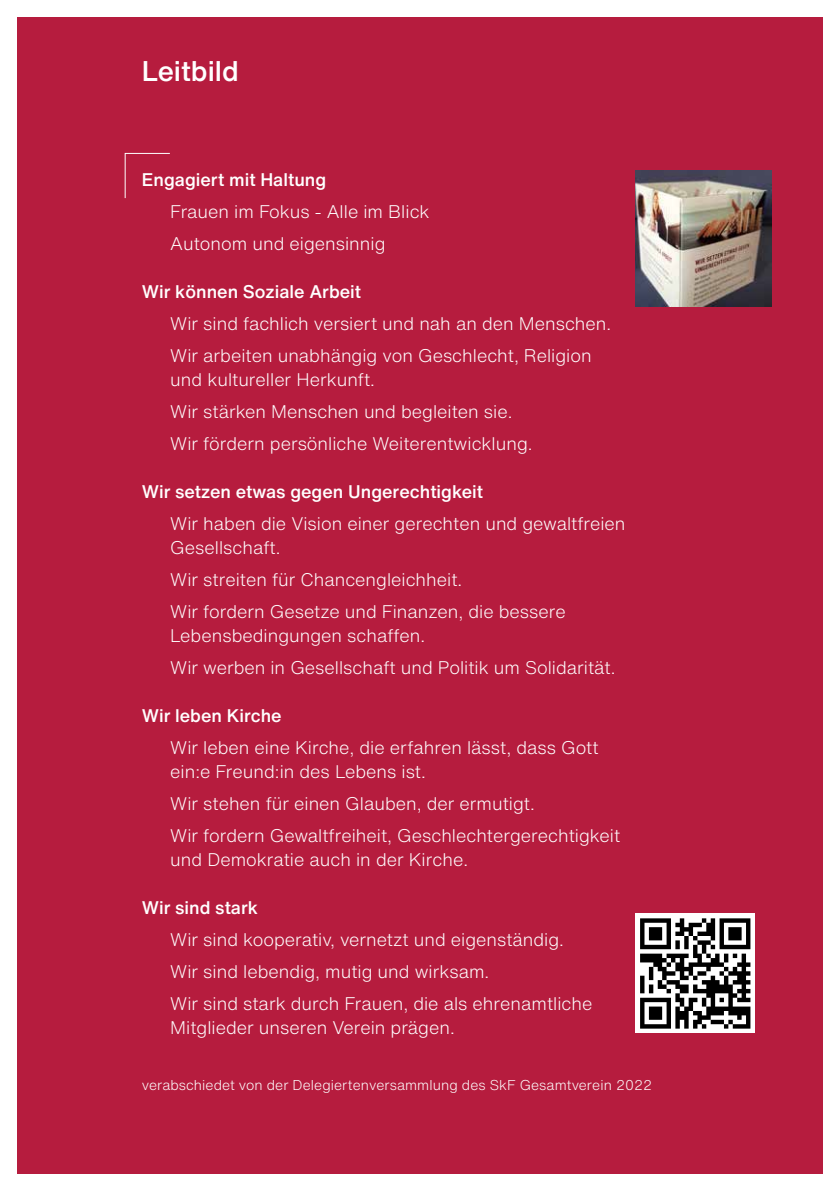
<style>
.page{position:relative;width:840px;height:1191px;background:#fff}
.page>*{position:absolute;margin:0;border:0;box-sizing:border-box;transform-origin:0 0}
.t1{font:500 28px "Helvetica Now Text";color:#fff}
.t2{font:300 18px/32px "Helvetica Now Text";color:#fff}
.t3{font:500 18px "Helvetica Now Text";color:#fff}
.t4{font:300 14px "Helvetica Now Text";letter-spacing:.005em;color:#fff}
</style>
<div class="page">
<div style="left:17px;top:17px;width:805px;height:1157px;background:#b61c3e"></div>
<svg style="left:124px;top:153px;width:46px;height:46px"></svg>
<img style="left:635px;top:170px;width:136px;height:136px">
<div style="left:635px;top:914px;width:119px;height:119px;background:#fff"></div>
<svg style="left:640px;top:918px;width:110px;height:110px"></svg>
<h1 class="t1" style="left:142px;top:50px;width:98px">Leitbild</h1>
<p class="t3" style="left:142px;top:166px;width:186px">Engagiert mit Haltung</p>
<p class="t2" style="left:170px;top:195px;width:261px">Frauen im Fokus - Alle im Blick<br>Autonom und eigensinnig</p>
<p class="t3" style="left:142px;top:278px;width:221px">Wir können Soziale Arbeit</p>
<p class="t2" style="left:170px;top:307px;width:442px">Wir sind fachlich versiert und nah an den Menschen.<br>Wir arbeiten unabhängig von Geschlecht, Religion</p>
<p class="t2" style="left:170px;top:363px;width:363px">und kultureller Herkunft.<br>Wir stärken Menschen und begleiten sie.<br>Wir fördern persönliche Weiterentwicklung.</p>
<p class="t3" style="left:142px;top:478px;width:342px">Wir setzen etwas gegen Ungerechtigkeit</p>
<p class="t2" style="left:170px;top:511px;width:456px;line-height:24px">Wir haben die Vision einer gerechten und gewaltfreien<br>Gesellschaft.</p>
<p class="t2" style="left:170px;top:563px;width:397px">Wir streiten für Chancengleichheit.<br>Wir fordern Gesetze und Finanzen, die bessere</p>
<p class="t2" style="left:170px;top:619px;width:446px">Lebensbedingungen schaffen.<br>Wir werben in Gesellschaft und Politik um Solidarität.</p>
<p class="t3" style="left:142px;top:702px;width:141px">Wir leben Kirche</p>
<p class="t2" style="left:170px;top:735px;width:429px;line-height:24px">Wir leben eine Kirche, die erfahren lässt, dass Gott ein:e Freund:in des Lebens ist.</p>
<p class="t2" style="left:170px;top:787px;width:451px">Wir stehen für einen Glauben, der ermutigt.<br>Wir fordern Gewaltfreiheit, Geschlechtergerechtigkeit</p>
<p class="t2" style="left:170px;top:843px;width:299px">und Demokratie auch in der Kirche.</p>
<p class="t3" style="left:142px;top:894px;width:118px">Wir sind stark</p>
<p class="t2" style="left:170px;top:923px;width:423px">Wir sind kooperativ, vernetzt und eigenständig.<br>Wir sind lebendig, mutig und wirksam.<br>Wir sind stark durch Frauen, die als ehrenamtliche</p>
<p class="t2" style="left:170px;top:1011px;width:286px">Mitglieder unseren Verein prägen.</p>
<p class="t4" style="left:142px;top:1074px;width:511px">verabschiedet von der Delegiertenversammlung des SkF Gesamtverein 2022</p>
</div>
